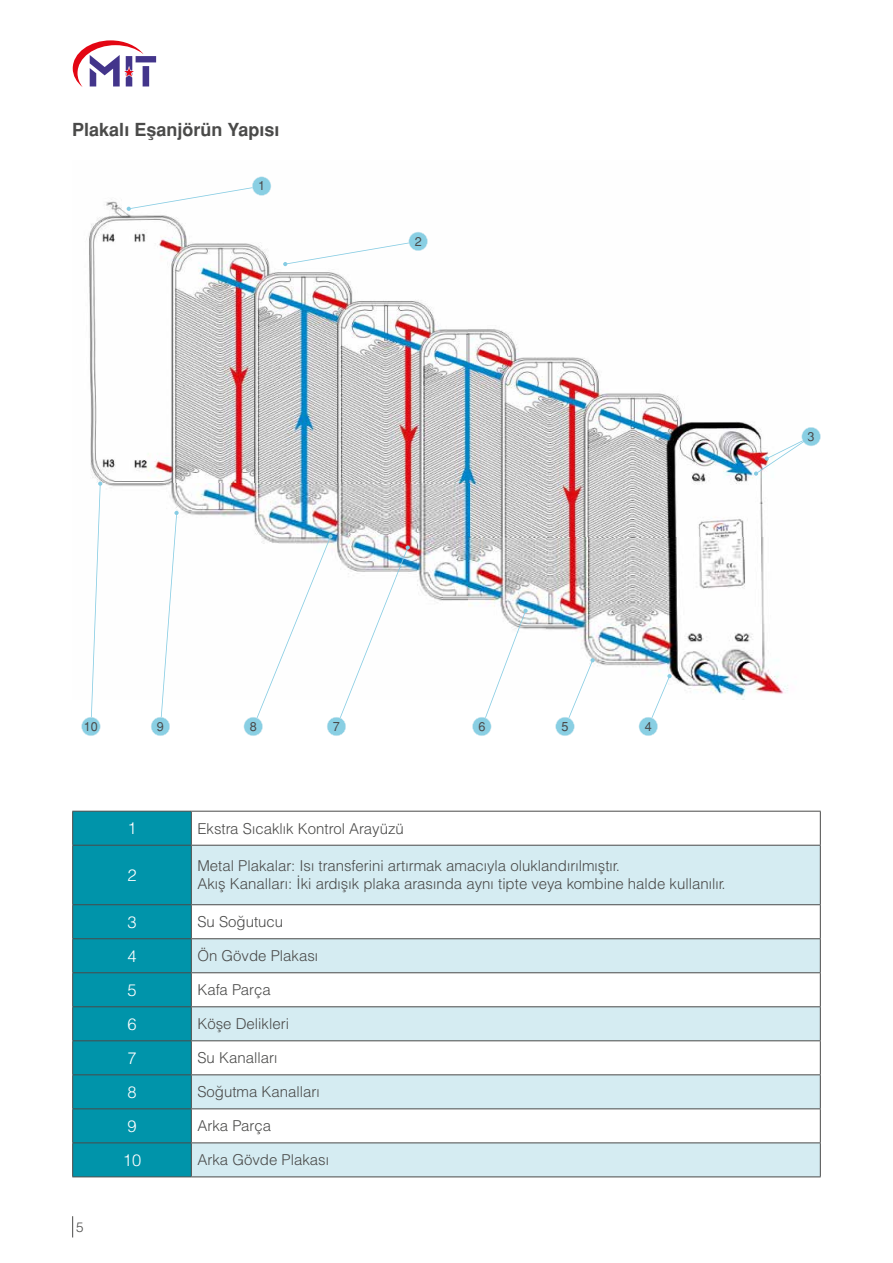
<style>
.page{position:relative;width:893px;height:1263px;background:#fff}
.page>*{position:absolute;margin:0;border:0;box-sizing:border-box;transform-origin:0 0}
.t1{font:700 18px "Helvetica Tr";color:#4a4a49}
.t2{font:16.5px "Helvetica Light Normal Tr";color:#fff}
.t3{font:15px/18px "Helvetica Light Normal Tr";color:#4a4a49}
.t4{font:13.5px "Helvetica Light Normal Tr";color:#4a4a49}
.t5{font:12.75px "Helvetica Normal Tr";color:#4a4a4a}
</style>
<div class="page">
<svg style="left:72px;top:1216px;width:1px;height:21px"></svg>
<svg style="left:73px;top:40px;width:83px;height:47px"></svg>
<img style="left:88px;top:176px;width:700px;height:524px">
<svg style="left:127px;top:177px;width:144px;height:34px"></svg>
<svg style="left:283px;top:232px;width:145px;height:34px"></svg>
<svg style="left:754px;top:427px;width:67px;height:49px"></svg>
<svg style="left:639px;top:674px;width:33px;height:62px"></svg>
<svg style="left:555px;top:658px;width:40px;height:78px"></svg>
<svg style="left:472px;top:609px;width:56px;height:127px"></svg>
<svg style="left:244px;top:534px;width:166px;height:202px"></svg>
<svg style="left:151px;top:511px;width:28px;height:225px"></svg>
<svg style="left:81px;top:481px;width:21px;height:255px"></svg>
<div style="left:73px;top:812px;width:118px;height:364px;background:#0094aa"></div>
<svg style="left:192px;top:846px;width:628px;height:330px;fill:#d5ecf2"></svg>
<hr style="left:72px;top:811px;width:119px;height:1px;background:#4a4a49">
<hr style="left:72px;top:811px;width:1px;height:34px;background:#4a4a49">
<hr style="left:191px;top:811px;width:630px;height:1px;background:#4a4a49">
<hr style="left:191px;top:811px;width:1px;height:34px;background:#4a4a49">
<hr style="left:820px;top:811px;width:1px;height:34px;background:#4a4a49">
<hr style="left:72px;top:845px;width:119px;height:1px;background:#4a4a49">
<hr style="left:72px;top:845px;width:1px;height:59px;background:#4a4a49">
<hr style="left:191px;top:845px;width:630px;height:1px;background:#4a4a49">
<hr style="left:191px;top:845px;width:1px;height:59px;background:#4a4a49">
<hr style="left:820px;top:845px;width:1px;height:59px;background:#4a4a49">
<hr style="left:72px;top:904px;width:119px;height:1px;background:#4a4a49">
<hr style="left:72px;top:905px;width:1px;height:33px;background:#4a4a49">
<hr style="left:191px;top:904px;width:630px;height:1px;background:#4a4a49">
<hr style="left:191px;top:905px;width:1px;height:33px;background:#4a4a49">
<hr style="left:820px;top:905px;width:1px;height:33px;background:#4a4a49">
<hr style="left:72px;top:938px;width:119px;height:1px;background:#4a4a49">
<hr style="left:72px;top:939px;width:1px;height:33px;background:#4a4a49">
<hr style="left:191px;top:938px;width:630px;height:1px;background:#4a4a49">
<hr style="left:191px;top:939px;width:1px;height:33px;background:#4a4a49">
<hr style="left:820px;top:939px;width:1px;height:33px;background:#4a4a49">
<hr style="left:72px;top:972px;width:119px;height:1px;background:#4a4a49">
<hr style="left:72px;top:973px;width:1px;height:33px;background:#4a4a49">
<hr style="left:191px;top:972px;width:630px;height:1px;background:#4a4a49">
<hr style="left:191px;top:973px;width:1px;height:33px;background:#4a4a49">
<hr style="left:820px;top:973px;width:1px;height:33px;background:#4a4a49">
<hr style="left:72px;top:1006px;width:119px;height:1px;background:#4a4a49">
<hr style="left:72px;top:1007px;width:1px;height:33px;background:#4a4a49">
<hr style="left:191px;top:1006px;width:630px;height:1px;background:#4a4a49">
<hr style="left:191px;top:1007px;width:1px;height:33px;background:#4a4a49">
<hr style="left:820px;top:1007px;width:1px;height:33px;background:#4a4a49">
<hr style="left:72px;top:1040px;width:119px;height:1px;background:#4a4a49">
<hr style="left:72px;top:1041px;width:1px;height:33px;background:#4a4a49">
<hr style="left:191px;top:1040px;width:630px;height:1px;background:#4a4a49">
<hr style="left:191px;top:1041px;width:1px;height:33px;background:#4a4a49">
<hr style="left:820px;top:1041px;width:1px;height:33px;background:#4a4a49">
<hr style="left:72px;top:1074px;width:119px;height:1px;background:#4a4a49">
<hr style="left:72px;top:1075px;width:1px;height:33px;background:#4a4a49">
<hr style="left:191px;top:1074px;width:630px;height:1px;background:#4a4a49">
<hr style="left:191px;top:1075px;width:1px;height:33px;background:#4a4a49">
<hr style="left:820px;top:1075px;width:1px;height:33px;background:#4a4a49">
<hr style="left:72px;top:1108px;width:119px;height:1px;background:#4a4a49">
<hr style="left:72px;top:1109px;width:1px;height:33px;background:#4a4a49">
<hr style="left:191px;top:1108px;width:630px;height:1px;background:#4a4a49">
<hr style="left:191px;top:1109px;width:1px;height:33px;background:#4a4a49">
<hr style="left:820px;top:1109px;width:1px;height:33px;background:#4a4a49">
<hr style="left:72px;top:1142px;width:119px;height:1px;background:#4a4a49">
<hr style="left:72px;top:1143px;width:1px;height:33px;background:#4a4a49">
<hr style="left:191px;top:1142px;width:630px;height:1px;background:#4a4a49">
<hr style="left:191px;top:1143px;width:1px;height:33px;background:#4a4a49">
<hr style="left:820px;top:1143px;width:1px;height:33px;background:#4a4a49">
<hr style="left:72px;top:1176px;width:119px;height:1px;background:#4a4a49">
<hr style="left:191px;top:1176px;width:630px;height:1px;background:#4a4a49">
<p class="t1" style="left:72px;top:119px;width:209px">Plakalı Eşanjörün Yapısı</p>
<p class="t5" style="left:258px;top:178px;width:9px">1</p>
<p class="t5" style="left:415px;top:234px;width:9px">2</p>
<p class="t5" style="left:808px;top:429px;width:9px">3</p>
<p class="t5" style="left:84px;top:719px;width:16px">10</p>
<p class="t5" style="left:157px;top:719px;width:9px">9</p>
<p class="t5" style="left:250px;top:719px;width:9px">8</p>
<p class="t5" style="left:333px;top:719px;width:9px">7</p>
<p class="t5" style="left:478px;top:719px;width:9px">6</p>
<p class="t5" style="left:561px;top:719px;width:9px">5</p>
<p class="t5" style="left:645px;top:719px;width:9px">4</p>
<p class="t4" style="left:76px;top:1218px;width:9px">5</p>
<p class="t2" style="left:127px;top:818px;width:11px">1</p>
<p class="t3" style="left:197px;top:819px;width:208px">Ekstra Sıcaklık Kontrol Arayüzü</p>
<p class="t2" style="left:127px;top:865px;width:11px">2</p>
<p class="t3" style="left:197px;top:857px;width:530px">Metal Plakalar: Isı transferini artırmak amacıyla oluklandırılmıştır.<br>Akış Kanalları: İki ardışık plaka arasında aynı tipte veya kombine halde kullanılır.</p>
<p class="t2" style="left:127px;top:911px;width:11px">3</p>
<p class="t3" style="left:197px;top:912px;width:87px">Su Soğutucu</p>
<p class="t2" style="left:127px;top:945px;width:11px">4</p>
<p class="t3" style="left:197px;top:946px;width:122px">Ön Gövde Plakası</p>
<p class="t2" style="left:127px;top:979px;width:11px">5</p>
<p class="t3" style="left:197px;top:980px;width:75px">Kafa Parça</p>
<p class="t2" style="left:127px;top:1013px;width:11px">6</p>
<p class="t3" style="left:197px;top:1014px;width:93px">Köşe Delikleri</p>
<p class="t2" style="left:127px;top:1047px;width:11px">7</p>
<p class="t3" style="left:197px;top:1048px;width:82px">Su Kanalları</p>
<p class="t2" style="left:127px;top:1082px;width:11px">8</p>
<p class="t3" style="left:197px;top:1082px;width:124px">Soğutma Kanalları</p>
<p class="t2" style="left:127px;top:1116px;width:11px">9</p>
<p class="t3" style="left:197px;top:1116px;width:75px">Arka Parça</p>
<p class="t2" style="left:123px;top:1150px;width:20px">10</p>
<p class="t3" style="left:197px;top:1150px;width:133px">Arka Gövde Plakası</p>
</div>
